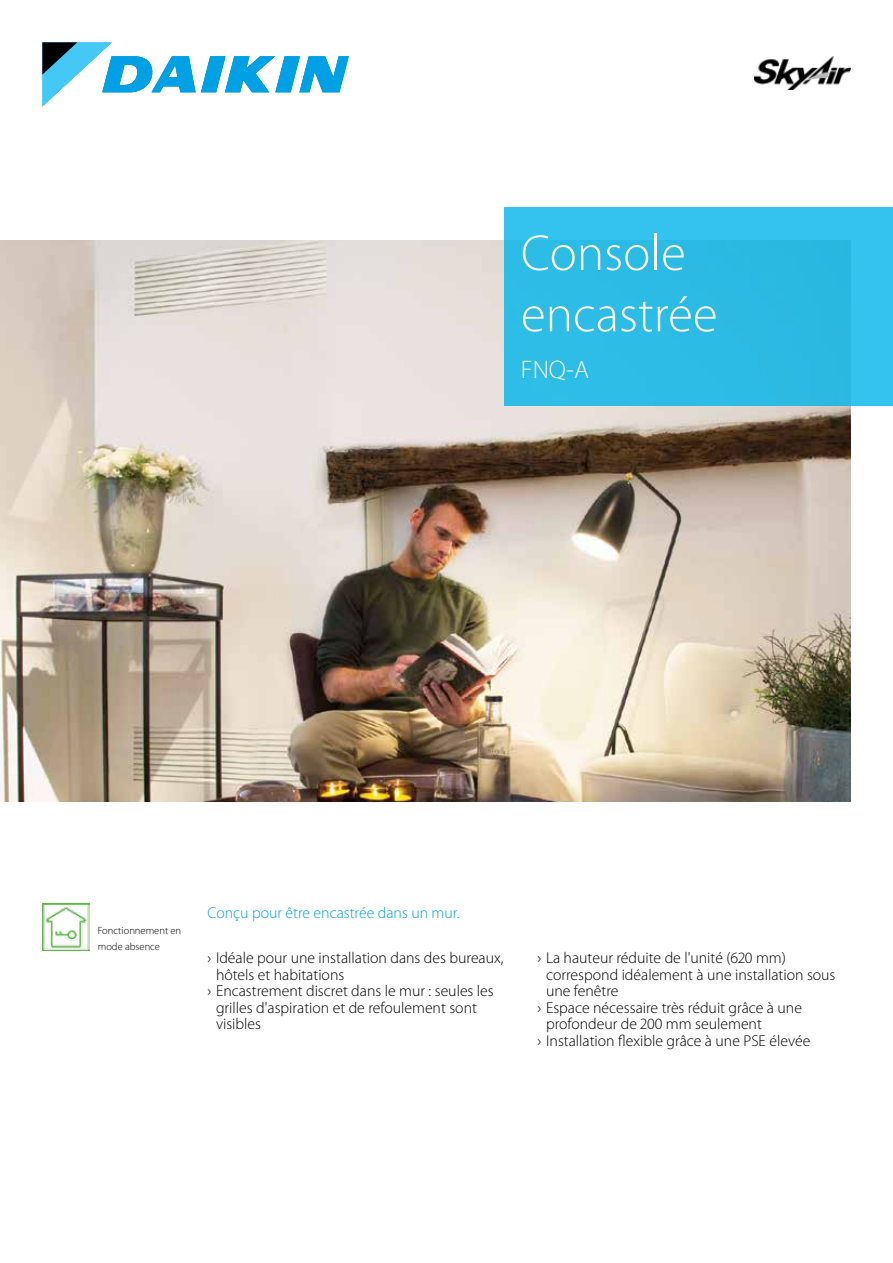
<style>
.page{position:relative;width:893px;height:1263px;background:#fff}
.page>*{position:absolute;margin:0;border:0;box-sizing:border-box;transform-origin:0 0}
.t1{font:300 51px/61.2px "Myriad Pro";color:#fff}
.t2{font:300 25.5px "Myriad Pro";color:#fff}
.t3{font:300 15.75px "Myriad Pro";color:#000}
.t4{font:300 15.75px "Myriad Pro";color:#00a1e4}
.t5{font:300 10.5px/16.5px "Myriad Pro";color:#000}
</style>
<div class="page">
<img style="left:755px;top:57px;width:95px;height:33px">
<img style="left:43px;top:903px;width:46px;height:47px">
<svg style="left:43px;top:43px;width:306px;height:63px"></svg>
<img style="left:0;top:241px;width:850px;height:561px">
<div style="left:504px;top:208px;width:389px;height:198px;background:#2dbce5"></div>
<h1 class="t1" style="left:521px;top:223px;width:198px">Console encastrée</h1>
<h2 class="t2" style="left:521px;top:355px;width:70px">FNQ-A</h2>
<p class="t5" style="left:98px;top:922px;width:85px">Fonctionnement en mode absence</p>
<p class="t4" style="left:207px;top:904px;width:254px">Conçu pour être encastrée dans un mur.</p>
<p class="t3" style="left:207px;top:949px;width:298px">› Idéale pour une installation dans des bureaux,</p>
<p class="t3" style="left:216px;top:966px;width:130px">hôtels et habitations</p>
<p class="t3" style="left:207px;top:982px;width:288px">› Encastrement discret dans le mur : seules les</p>
<p class="t3" style="left:216px;top:999px;width:262px">grilles d'aspiration et de refoulement sont</p>
<p class="t3" style="left:216px;top:1015px;width:47px">visibles</p>
<p class="t3" style="left:537px;top:949px;width:250px">› La hauteur réduite de l'unité (620 mm)</p>
<p class="t3" style="left:546px;top:966px;width:291px">correspond idéalement à une installation sous</p>
<p class="t3" style="left:546px;top:982px;width:74px">une fenêtre</p>
<p class="t3" style="left:537px;top:999px;width:266px">› Espace nécessaire très réduit grâce à une</p>
<p class="t3" style="left:546px;top:1015px;width:217px">profondeur de 200 mm seulement</p>
<p class="t3" style="left:537px;top:1032px;width:274px">› Installation flexible grâce à une PSE élevée</p>
</div>
